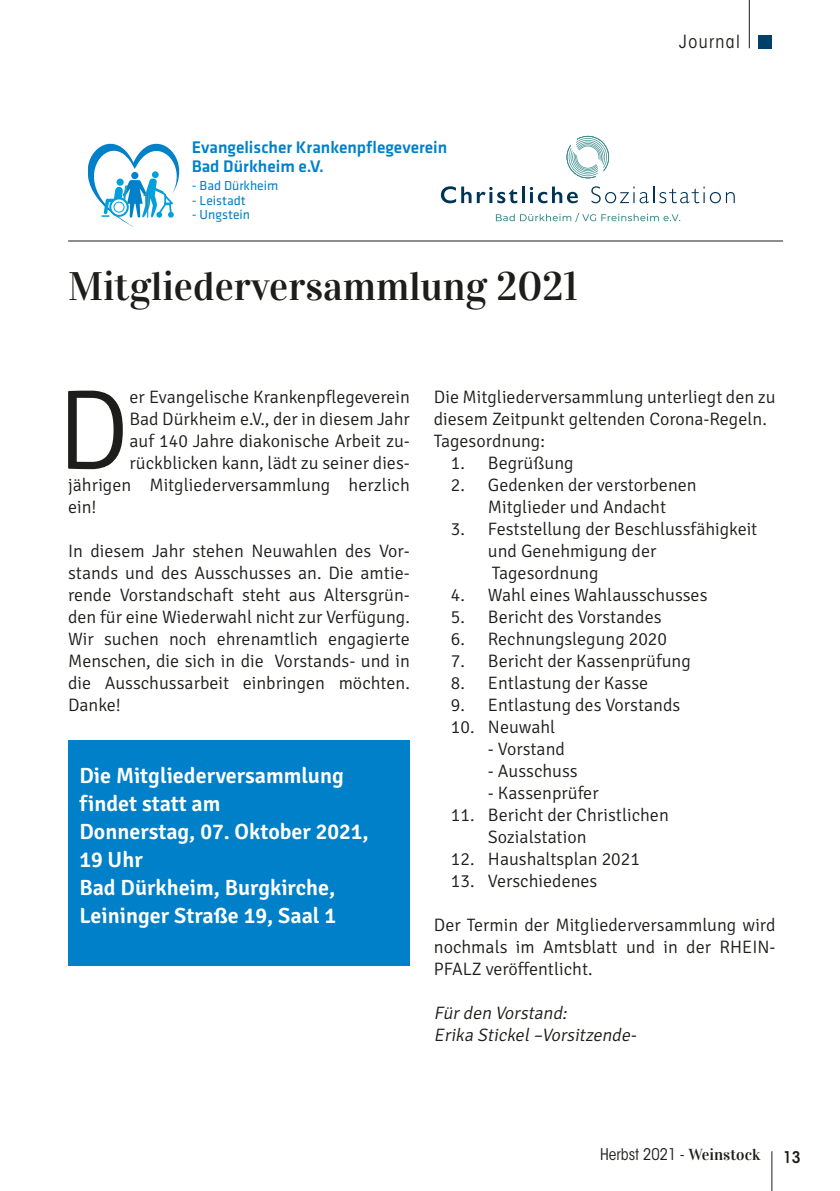
<style>
.page{position:relative;width:840px;height:1191px;background:#fff}
.page>*{position:absolute;margin:0;border:0;box-sizing:border-box;transform-origin:0 0}
.t1{font:300 113.8px "Signika";color:#1d1d1b}
.t2{font:40px "Vidaloka";color:#1d1d1b}
.t3{font:600 22px/28px "Signika";color:#fff}
.t4{font:300 18px/22px "Signika";color:#1d1d1b}
.t5{font:italic 300 18px/22px "Signika";color:#1d1d1b}
.t6{font:condensed 18px "ITC Avant Garde Std";letter-spacing:.08em;color:#1d1d1b}
.t7{font:500 17.4px/18.4px "Klavika";color:#0081c9}
.t8{font:condensed 16px "ITC Avant Garde Std";color:#1d1d1b}
.t9{font:600 condensed 16px "ITC Avant Garde Std";color:#1d1d1b}
.t10{font:13.6px "Klavika";color:#0081c9}
.s1{font-family:"Vidaloka";font-stretch:normal}
</style>
<div class="page">
<hr style="left:771px;top:1151px;width:1px;height:40px;background:#1d1d1b">
<div style="left:758px;top:35px;width:13px;height:13px;background:#004169"></div>
<hr style="left:748px;top:0;width:1px;height:48px;background:#1d1d1b">
<div style="left:68px;top:740px;width:341px;height:225px;background:#0080c8"></div>
<svg style="left:89px;top:143px;width:90px;height:84px"></svg>
<svg style="left:440px;top:186px;width:77px;height:17px"></svg>
<hr style="left:521px;top:186px;width:3px;height:17px;background:#003455">
<svg style="left:529px;top:186px;width:48px;height:17px"></svg>
<svg style="left:591px;top:186px;width:143px;height:17px"></svg>
<svg style="left:566px;top:136px;width:42px;height:42px"></svg>
<svg style="left:495px;top:213px;width:185px;height:9px"></svg>
<hr style="left:68px;top:240px;width:714px;height:1px;background:#1d1d1b">
<p class="t7" style="left:192px;top:138px;width:257px">Evangelischer Krankenpflegeverein<br>Bad Dürkheim e.V.</p>
<p class="t10" style="left:192px;top:177px;width:88px">- Bad Dürkheim</p>
<p class="t10" style="left:192px;top:192px;width:56px">- Leistadt</p>
<p class="t10" style="left:192px;top:206px;width:60px">- Ungstein</p>
<h2 class="t2" style="left:68px;top:262px;width:511px">Mitgliederversammlung 2021</h2>
<p class="t6" style="left:678px;top:31px;width:62px">Journal</p>
<h1 class="t1" style="left:57px;top:368px;width:74px">D</h1>
<p class="t4" style="left:129px;top:386px;width:282px">er Evangelische Krankenpflegeverein</p>
<p class="t4" style="left:129px;top:408px;width:282px">Bad Dürkheim e.V., der in diesem Jahr</p>
<p class="t4" style="left:129px;top:430px;width:282px">auf 140 Jahre diakonische Arbeit zu-</p>
<p class="t4" style="left:129px;top:452px;width:282px">rückblicken kann, lädt zu seiner dies-</p>
<p class="t4" style="left:68px;top:474px;width:343px">jährigen Mitgliederversammlung herzlich</p>
<p class="t4" style="left:68px;top:496px;width:30px">ein!</p>
<p class="t4" style="left:68px;top:540px;width:343px;text-align:justify">In diesem Jahr stehen Neuwahlen des Vor&shy;stands und des Ausschusses an. Die amtie&shy;rende Vorstandschaft steht aus Altersgrün&shy;den für eine Wiederwahl nicht zur Verfügung.<br>Wir suchen noch ehrenamtlich engagierte Menschen, die sich in die Vorstands- und in die Ausschussarbeit einbringen möchten.<br>Danke!</p>
<p class="t3" style="left:79px;top:761px;width:290px">Die Mitgliederversammlung findet statt am<br>Donnerstag, 07. Oktober 2021,<br>19 Uhr<br>Bad Dürkheim, Burgkirche,<br>Leininger Straße 19, Saal 1</p>
<p class="t4" style="left:433px;top:386px;width:343px">Die Mitgliederversammlung unterliegt den zu diesem Zeitpunkt geltenden Corona-Regeln.<br>Tagesordnung:</p>
<p class="t4" style="left:450px;top:452px;width:124px">1. Begrüßung</p>
<p class="t4" style="left:450px;top:474px;width:247px;text-align:center">2. Gedenken der verstorbenen<br>Mitglieder und Andacht</p>
<p class="t4" style="left:487px;top:518px;width:271px;text-indent:-37px">3. Feststellung der Beschlussfähigkeit und Genehmigung der<br>Tagesordnung</p>
<p class="t4" style="left:450px;top:584px;width:258px">4. Wahl eines Wahlausschusses</p>
<p class="t4" style="left:450px;top:606px;width:212px">5. Bericht des Vorstandes</p>
<p class="t4" style="left:450px;top:628px;width:217px">6. Rechnungslegung 2020</p>
<p class="t4" style="left:450px;top:650px;width:241px">7. Bericht der Kassenprüfung</p>
<p class="t4" style="left:450px;top:672px;width:199px">8. Entlastung der Kasse</p>
<p class="t4" style="left:450px;top:694px;width:231px">9. Entlastung des Vorstands</p>
<p class="t4" style="left:450px;top:716px;width:106px">10. Neuwahl</p>
<p class="t4" style="left:487px;top:738px;width:78px">- Vorstand</p>
<p class="t4" style="left:487px;top:760px;width:91px">- Ausschuss</p>
<p class="t4" style="left:487px;top:782px;width:112px">- Kassenprüfer</p>
<p class="t4" style="left:487px;top:804px;width:182px;text-indent:-37px">11. Bericht der Christlichen<br>Sozialstation</p>
<p class="t4" style="left:450px;top:848px;width:190px">12. Haushaltsplan 2021</p>
<p class="t4" style="left:450px;top:870px;width:148px">13. Verschiedenes</p>
<p class="t4" style="left:433px;top:914px;width:343px;text-align:justify">Der Termin der Mitgliederversammlung wird nochmals im Amtsblatt und in der RHEIN-PFALZ veröffentlicht.</p>
<p class="t5" style="left:433px;top:1002px;width:207px">Fürden Vorstand:<br>Erika Stickel–Vorsitzende-</p>
<p class="t8" style="left:599px;top:1144px;width:162px">Herbst 2021 - <span class="s1">Weinstock</span></p>
<p class="t9" style="left:782px;top:1147px;width:19px">13</p>
</div>
